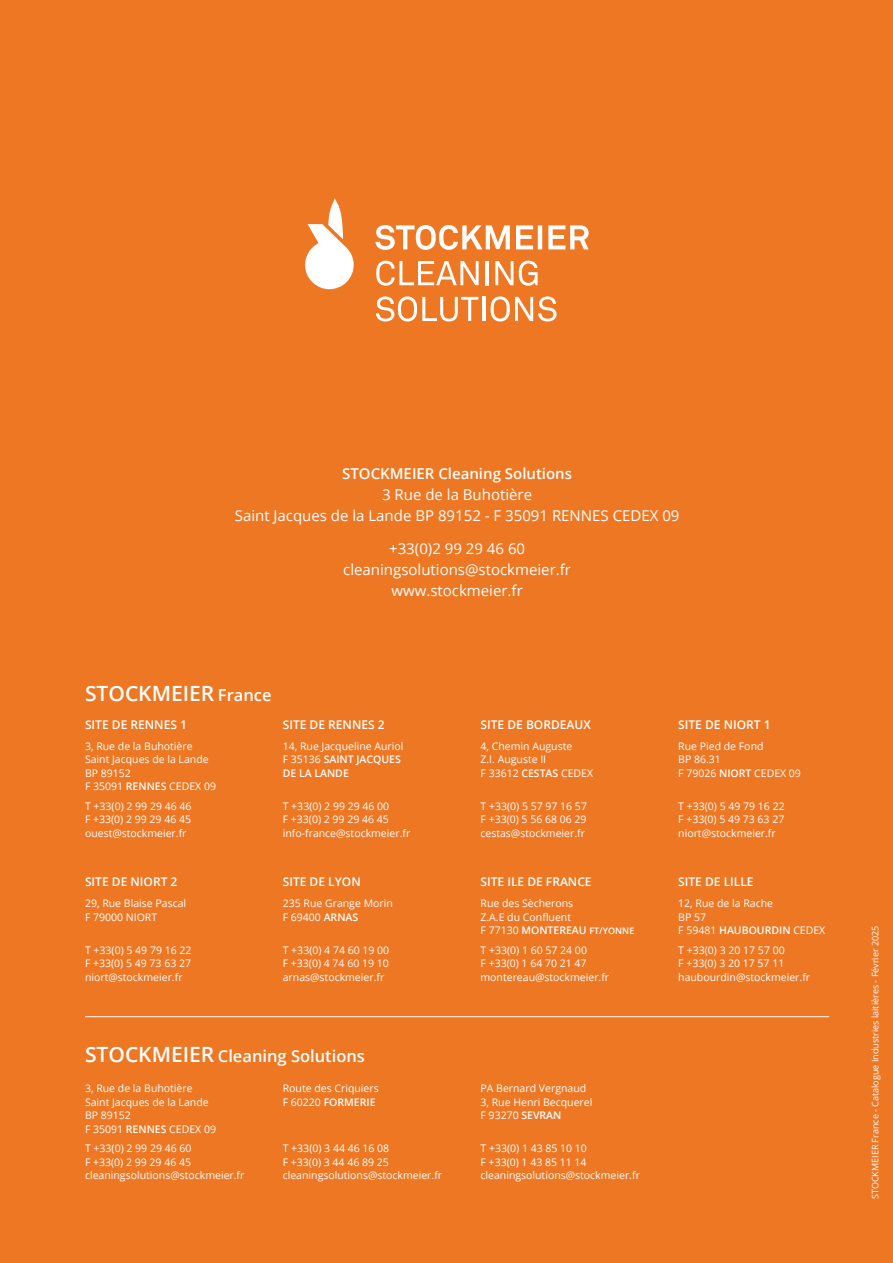
<style>
.page{position:relative;width:893px;height:1263px;background:#ee7723}
.page>*{position:absolute;margin:0;border:0;box-sizing:border-box;transform-origin:0 0}
.t1{font:600 21px "Open Sans";color:#fff}
.t2{font:600 16.5px "Open Sans";color:#fff}
.t3{font:15px/21px "Open Sans";color:#fff;text-align:center}
.t4{font:600 15px "Open Sans";color:#fff}
.t5{font:600 12px "Open Sans";color:#fff}
.t6{font:10.5px/13.5px "Open Sans";color:#fff}
.t7{font:9px "Open Sans";color:#fff}
.s1{font-size:16.5px}
.s2{font-weight:600}
.s3{font-size:21px}
.s4{font-weight:600;font-size:9px}
</style>
<div class="page">
<hr style="left:85px;top:1016px;width:744px;height:1px;background:#fff">
<svg style="left:375px;top:225px;width:214px;height:25px"></svg>
<svg style="left:305px;top:199px;width:49px;height:90px"></svg>
<svg style="left:376px;top:261px;width:103px;height:25px"></svg>
<hr style="left:485px;top:261px;width:4px;height:24px;background:#fff">
<svg style="left:495px;top:261px;width:43px;height:25px"></svg>
<svg style="left:376px;top:296px;width:102px;height:25px"></svg>
<hr style="left:482px;top:297px;width:3px;height:24px;background:#fff">
<svg style="left:491px;top:296px;width:65px;height:25px"></svg>
<h3 class="t4" style="left:342px;top:463px;width:231px">STOCKMEIER Cleaning Solutions</h3>
<h3 class="t3" style="left:235px;top:484px;width:446px">3 Rue de la Buhotière<br>Saint Jacques de la Lande BP 89152 - F 35091 RENNES CEDEX 09</h3>
<h3 class="t3" style="left:343px;top:538px;width:229px">+33(0)2 99 29 46 60 cleaningsolutions@stockmeier.fr www.stockmeier.fr</h3>
<h1 class="t1" style="left:85px;top:679px;width:188px">STOCKMEIER <span class="s1">France</span></h1>
<p class="t5" style="left:85px;top:716px;width:103px">SITE DE RENNES 1</p>
<p class="t6" style="left:85px;top:739px;width:133px">3, Rue de la Buhotière<br>Saint Jacques de la Lande<br>BP 89152<br>F 35091 <span class="s2">RENNES</span> CEDEX 09</p>
<p class="t6" style="left:85px;top:799px;width:108px;text-align:justify">T +33(0) 2 99 29 46 46<br>F +33(0) 2 99 29 46 45 ouest@stockmeier.fr</p>
<p class="t5" style="left:85px;top:874px;width:94px">SITE DE NIORT 2</p>
<p class="t6" style="left:85px;top:896px;width:103px">29, Rue Blaise Pascal<br>F 79000 NIORT</p>
<p class="t6" style="left:85px;top:943px;width:108px;text-align:justify">T +33(0) 5 49 79 16 22<br>F +33(0) 5 49 73 63 27 niort@stockmeier.fr</p>
<p class="t5" style="left:283px;top:716px;width:103px">SITE DE RENNES 2</p>
<p class="t6" style="left:283px;top:739px;width:122px">14, Rue Jacqueline Auriol<br>F 35136 <span class="s2">SAINT JACQUES<br>DE LA LANDE</span></p>
<p class="t6" style="left:283px;top:799px;width:129px">T +33(0) 2 99 29 46 00<br>F +33(0) 2 99 29 46 45 info-france@stockmeier.fr</p>
<p class="t5" style="left:283px;top:874px;width:79px">SITE DE LYON</p>
<p class="t6" style="left:283px;top:896px;width:112px">235 Rue Grange Morin<br>F 69400 <span class="s2">ARNAS</span></p>
<p class="t6" style="left:283px;top:943px;width:108px;text-align:justify">T +33(0) 4 74 60 19 00<br>F +33(0) 4 74 60 19 10 arnas@stockmeier.fr</p>
<h2 class="t2" style="left:85px;top:1045px;width:281px"><span class="s3">STOCKMEIER</span> Cleaning Solutions</h2>
<p class="t6" style="left:85px;top:1081px;width:133px">3, Rue de la Buhotière<br>Saint Jacques de la Lande<br>BP 89152<br>F 35091 <span class="s2">RENNES</span> CEDEX 09</p>
<p class="t6" style="left:85px;top:1141px;width:161px">T +33(0) 2 99 29 46 60<br>F +33(0) 2 99 29 46 45 cleaningsolutions@stockmeier.fr</p>
<p class="t6" style="left:283px;top:1081px;width:97px">Route des Criquiers<br>F 60220 <span class="s2">FORMERIE</span></p>
<p class="t6" style="left:283px;top:1141px;width:161px">T +33(0) 3 44 46 16 08<br>F +33(0) 3 44 46 89 25 cleaningsolutions@stockmeier.fr</p>
<p class="t5" style="left:480px;top:716px;width:112px">SITE DE BORDEAUX</p>
<p class="t6" style="left:480px;top:739px;width:114px">4, Chemin Auguste<br>Z.I. Auguste II<br>F 33612 <span class="s2">CESTAS</span> CEDEX</p>
<p class="t6" style="left:480px;top:799px;width:108px;text-align:justify">T +33(0) 5 57 97 16 57<br>F +33(0) 5 56 68 06 29 cestas@stockmeier.fr</p>
<p class="t5" style="left:480px;top:874px;width:113px">SITE ILE DE FRANCE</p>
<p class="t6" style="left:480px;top:896px;width:155px">Rue des Sècherons<br>Z.A.E du Confluent<br>F 77130 <span class="s2">MONTEREAU</span> <span class="s4">FT/YONNE</span></p>
<p class="t6" style="left:480px;top:943px;width:130px">T +33(0) 1 60 57 24 00<br>F +33(0) 1 64 70 21 47 montereau@stockmeier.fr</p>
<p class="t6" style="left:480px;top:1081px;width:113px">PA Bernard Vergnaud<br>3, Rue Henri Becquerel<br>F 93270 <span class="s2">SEVRAN</span></p>
<p class="t6" style="left:480px;top:1141px;width:161px">T +33(0) 1 43 85 10 10<br>F +33(0) 1 43 85 11 14 cleaningsolutions@stockmeier.fr</p>
<p class="t5" style="left:678px;top:716px;width:94px">SITE DE NIORT 1</p>
<p class="t6" style="left:678px;top:739px;width:124px">Rue Pied de Fond<br>BP 86.31<br>F 79026 <span class="s2">NIORT</span> CEDEX 09</p>
<p class="t6" style="left:678px;top:799px;width:108px;text-align:justify">T +33(0) 5 49 79 16 22<br>F +33(0) 5 49 73 63 27 niort@stockmeier.fr</p>
<p class="t5" style="left:678px;top:874px;width:77px">SITE DE LILLE</p>
<p class="t6" style="left:678px;top:896px;width:149px">12, Rue de la Rache<br>BP 57<br>F 59481 <span class="s2">HAUBOURDIN</span> CEDEX</p>
<p class="t6" style="left:678px;top:943px;width:133px">T +33(0) 3 20 17 57 00<br>F +33(0) 3 20 17 57 11 haubourdin@stockmeier.fr</p>
<p class="t7" style="left:869px;top:1199px;width:275px;rotate:-90deg">STOCKMEIER France - Catalogue Industries laitières - Février 2025</p>
</div>
